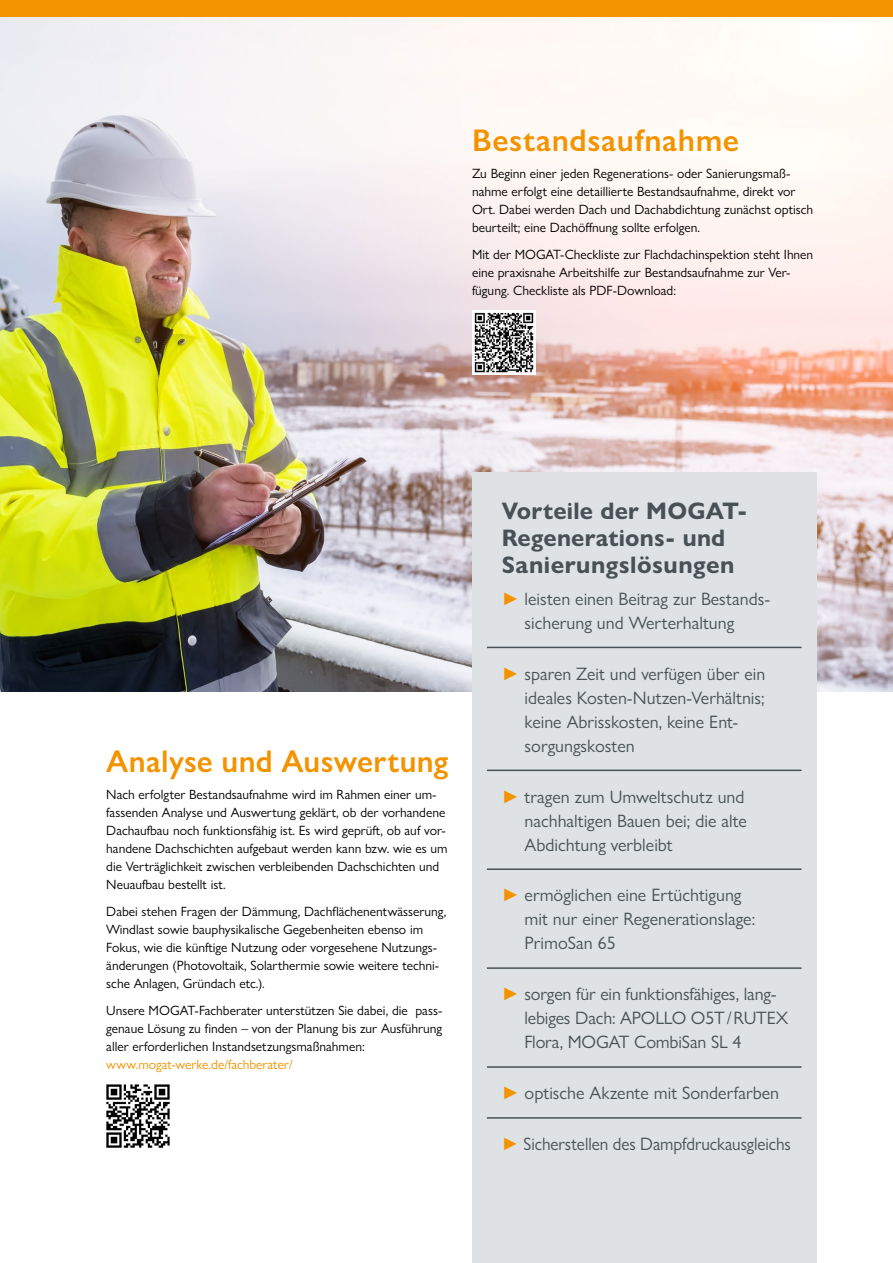
<style>
.page{position:relative;width:893px;height:1263px;background:#fff}
.page>*{position:absolute;margin:0;border:0;box-sizing:border-box;transform-origin:0 0}
.t1{font:600 31.5px "Gill Sans Nova";letter-spacing:.015em;color:#f39300}
.t2{font:700 24px/27px "Gill Sans Nova";letter-spacing:.01em;color:#485156}
.t3{font:18px/24px "Gill Sans Nova";color:#485156}
.t4{font:18px "Gill Sans Nova";color:#485156;scale:.96 1}
.t5{font:13.5px/18px "Gill Sans Nova";color:#000}
.t6{font:13.5px "Gill Sans Nova";color:#f39300}
.s1{color:#f39300}
</style>
<div class="page">
<div style="left:0;top:0;width:893px;height:17px;background:#f39300"></div>
<img style="left:0;top:17px;width:893px;height:674px">
<div style="left:472px;top:472px;width:344px;height:791px;background:#dee2e4"></div>
<hr style="left:487px;top:647px;width:314px;height:1px;background:#485156">
<hr style="left:487px;top:769px;width:314px;height:2px;background:#485156">
<hr style="left:487px;top:868px;width:314px;height:2px;background:#485156">
<hr style="left:487px;top:967px;width:314px;height:2px;background:#485156">
<hr style="left:487px;top:1066px;width:314px;height:2px;background:#485156">
<hr style="left:487px;top:1117px;width:314px;height:2px;background:#485156">
<img style="left:472px;top:311px;width:64px;height:63px">
<img style="left:106px;top:1084px;width:64px;height:64px">
<h1 class="t1" style="left:472px;top:121px;width:269px">Bestandsaufnahme</h1>
<p class="t5" style="left:472px;top:165px;width:343px">Zu Beginn einer jeden Regenerations- oder Sanierungsmaß&shy;nahme erfolgt eine detaillierte Bestandsaufnahme, direkt vor Ort. Dabei werden Dach und Dachabdichtung zunächst optisch beurteilt; eine Dachöffnung sollte erfolgen.</p>
<p class="t5" style="left:472px;top:246px;width:343px">Mit der MOGAT-Checkliste zur Flachdachinspektion steht Ihnen eine praxisnahe Arbeitshilfe zur Bestandsaufnahme zur Ver&shy;fügung. Checkliste als PDF-Download:</p>
<h1 class="t1" style="left:106px;top:742px;width:343px">Analyse und Auswertung</h1>
<p class="t5" style="left:106px;top:786px;width:343px">Nach erfolgter Bestandsaufnahme wird im Rahmen einer um&shy;fassenden Analyse und Auswertung geklärt, ob der vorhandene Dachaufbau noch funktionsfähig ist. Es wird geprüft, ob auf vor&shy;handene Dachschichten aufgebaut werden kann bzw. wie es um die Verträglichkeit zwischen verbleibenden Dachschichten und Neuaufbau bestellt ist.</p>
<p class="t5" style="left:106px;top:903px;width:342px">Dabei stehen Fragen der Dämmung, Dachflächenentwässerung, Windlast sowie bauphysikalische Gegebenheiten ebenso im Fokus, wie die künftige Nutzung oder vorgesehene Nutzungs&shy;änderungen (Photovoltaik, Solarthermie sowie weitere techni&shy;sche Anlagen, Gründach etc.).</p>
<p class="t5" style="left:106px;top:1002px;width:337px;text-align:justify">Unsere MOGAT-Fachberater unterstützen Sie dabei, die pass&shy;genaue Lösung zu finden – von der Planung bis zur Ausführung aller erforderlichen Instandsetzungsmaßnahmen:</p>
<p class="t6" style="left:106px;top:1056px;width:188px">www.mogat-werke.de/fachberater/</p>
<h2 class="t2" style="left:502px;top:498px;width:247px">Vorteile der MOGAT-<br>Regenerations- und<br>Sanierungslösungen</h2>
<h3 class="t3" style="left:525px;top:586px;width:247px;text-indent:-23px"><span class="s1">►</span> leisten einen Beitrag zur Bestands&shy;sicherung und Werterhaltung</h3>
<h3 class="t3" style="left:525px;top:661px;width:242px;text-indent:-23px"><span class="s1">►</span> sparen Zeit und verfügen über ein ideales Kosten-Nutzen-Verhältnis; keine Abrisskosten, keine Ent&shy;sorgungskosten</h3>
<h3 class="t3" style="left:525px;top:784px;width:224px;text-indent:-23px"><span class="s1">►</span> tragen zum Umweltschutz und nachhaltigen Bauen bei; die alte<br>Abdichtung verbleibt</h3>
<h3 class="t3" style="left:525px;top:883px;width:232px;text-indent:-23px"><span class="s1">►</span> ermöglichen eine Ertüchtigung mit nur einer Regenerationslage:<br>PrimoSan 65</h3>
<h3 class="t3" style="left:524px;top:982px;width:265px;text-indent:-23px"><span class="s1">►</span> sorgen für ein funktionsfähiges, lang&shy;lebiges Dach: APOLLO O5T/RUTEX<br>Flora, MOGAT CombiSan SL 4</h3>
<h3 class="t3" style="left:502px;top:1081px;width:279px"><span class="s1">►</span> optische Akzente mit Sonderfarben</h3>
<h3 class="t4" style="left:502px;top:1133px;width:303px"><span class="s1">►</span> Sicherstellen des Dampfdruckausgleichs</h3>
</div>
